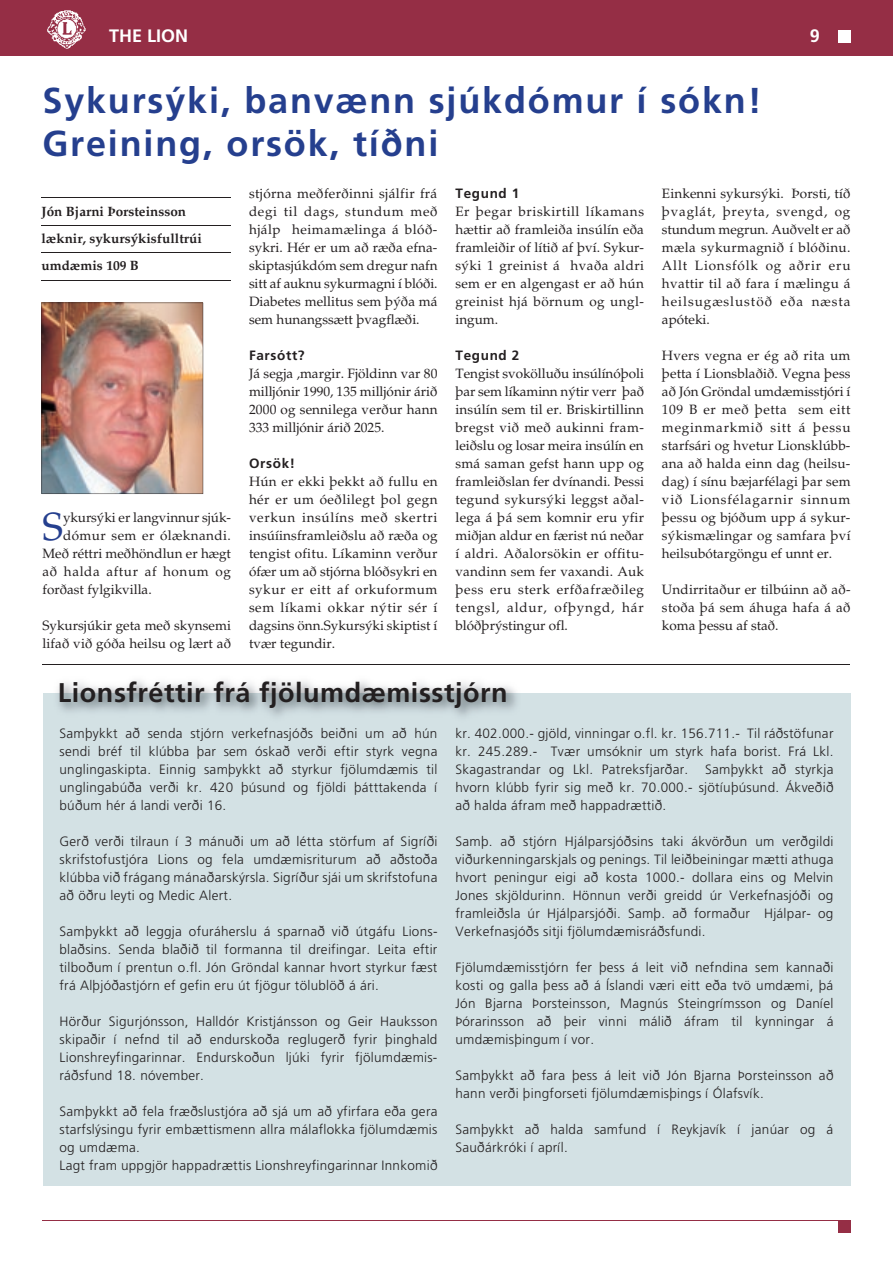
<style>
.page{position:relative;width:893px;height:1263px;background:#fff}
.page>*{position:absolute;margin:0;border:0;box-sizing:border-box;transform-origin:0 0}
.t1{font:39.15px "Palatino";color:#253f8e}
.t2{font:700 36px/43.2px "Frutiger";letter-spacing:.05em;color:#253f8e}
.t3{font:700 27px "Frutiger";letter-spacing:.02em;color:#231f20}
.t4{font:700 18px "Frutiger";color:#fff}
.t5{font:300 13.5px/18px "Frutiger";letter-spacing:.02em;color:#231f20;text-align:justify}
.t6{font:13.5px/18px "Palatino";letter-spacing:.005em;color:#231f20;text-align:justify}
.t7{font:700 13.5px/27px "Palatino";color:#231f20}
.t8{font:700 13.5px "Frutiger";letter-spacing:.05em;color:#231f20}
.t9{font:13.5px "Palatino";letter-spacing:.045em;color:#231f20}
.t10{font:13.5px "Palatino";letter-spacing:.03em;color:#231f20}
</style>
<div class="page">
<div style="left:0;top:0;width:893px;height:55px;background:#952e45"></div>
<hr style="left:43px;top:1220px;width:807px;height:1px;background:#952e45">
<div style="left:838px;top:1220px;width:12px;height:13px;background:#952e45"></div>
<img style="left:47px;top:10px;width:39px;height:39px">
<div style="left:838px;top:30px;width:12px;height:13px;background:#fff"></div>
<div style="left:43px;top:693px;width:807px;height:493px;background:#d3e1e4"></div>
<hr style="left:41px;top:197px;width:190px;height:1px;background:#231f20">
<hr style="left:41px;top:225px;width:190px;height:1px;background:#231f20">
<hr style="left:41px;top:252px;width:190px;height:1px;background:#231f20">
<hr style="left:41px;top:280px;width:190px;height:1px;background:#231f20">
<img style="left:42px;top:303px;width:161px;height:191px">
<hr style="left:43px;top:664px;width:807px;height:1px;background:#231f20">
<h3 class="t4" style="left:109px;top:26px;width:81px">THE LION</h3>
<h3 class="t4" style="left:810px;top:26px;width:12px">9</h3>
<h2 class="t2" style="left:43px;top:79px;width:721px">Sykursýki, banvænn sjúkdómur í sókn!<br>Greining, orsök, tíðni</h2>
<p class="t7" style="left:41px;top:198px;width:162px">Jón Bjarni Þorsteinsson læknir, sykursýkisfulltrúi umdæmis 109 B</p>
<h1 class="t1" style="left:43px;top:504px;width:22px">S</h1>
<p class="t6" style="left:63px;top:509px;width:169px">ykursýki er langvinnur sjúk-</p>
<p class="t10" style="left:63px;top:527px;width:169px">dómur sem er ólæknandi.</p>
<p class="t6" style="left:43px;top:545px;width:190px">Með réttri meðhöndlun er hægt</p>
<p class="t9" style="left:43px;top:563px;width:190px">að halda aftur af honum og</p>
<p class="t6" style="left:43px;top:581px;width:111px">forðast fylgikvilla.</p>
<p class="t6" style="left:43px;top:617px;width:190px">Sykursjúkir geta með skyn semi lifað við góða heilsu og lært að</p>
<p class="t6" style="left:249px;top:185px;width:190px">stjórna meðferðinni sjálfir frá degi til dags, stund um með hjálp heimamælinga á blóð&shy;sykri. Hér er um að ræða efna&shy;skipta sjúkdóm sem dregur nafn sitt af auknu sykurmagni í blóði.<br>Diabetes mellitus sem þýða má sem hunangssætt þvag flæði.</p>
<p class="t8" style="left:249px;top:347px;width:57px">Farsótt?</p>
<p class="t6" style="left:249px;top:365px;width:190px">Já segja ,margir. Fjöldinn var 80 milljónir 1990, 135 milljónir árið 2000 og sennilega verður hann 333 milljónir árið 2025.</p>
<p class="t8" style="left:249px;top:455px;width:48px">Orsök!</p>
<p class="t6" style="left:249px;top:473px;width:190px">Hún er ekki þekkt að fullu en hér er um óeðlilegt þol gegn verkun insúlíns með skertri insúíinsframleiðslu að ræða og tengist ofitu. Líkaminn verður ófær um að stjórna blóðsykri en sykur er eitt af orkuformum sem líkami okkar nýtir sér í dagsins önn.Sykursýki skiptist í tvær tegundir.</p>
<p class="t8" style="left:455px;top:185px;width:65px">Tegund 1</p>
<p class="t6" style="left:455px;top:203px;width:190px">Er þegar briskirtill líkamans hættir að framleiða insúlín eða framleiðir of lítið af því. Sykur&shy;sýki 1 greinist á hvaða aldri sem er en algengast er að hún greinist hjá börnum og ungl&shy;ingum.</p>
<p class="t8" style="left:455px;top:347px;width:65px">Tegund 2</p>
<p class="t6" style="left:455px;top:365px;width:190px">Tengist svo kölluðu insúlínóþoli þar sem líkaminn nýtir verr það insúlín sem til er. Briskirtillinn bregst við með aukinni fram&shy;leiðslu og losar meira insúlín en smá saman gefst hann upp og fram leiðslan fer dvínandi. Þessi teg und sykursýki leggst aðal&shy;lega á þá sem komnir eru yfir miðjan aldur en færist nú neðar í aldri. Aðalorsökin er offitu&shy;vandinn sem fer vaxandi. Auk þess eru sterk erfða fræðileg tengsl, aldur, ofþyngd, hár blóðþrýst ingur ofl.</p>
<h3 class="t3" style="left:58px;top:677px;width:451px">Lionsfréttir frá fjölumdæmisstjórn</h3>
<p class="t6" style="left:662px;top:185px;width:190px">Einkenni sykursýki. Þorsti, tíð þvaglát, þreyta, svengd, og stundum megrun. Auðvelt er að mæla sykurmagnið í blóðinu.<br>Allt Lionsfólk og aðrir eru hvattir til að fara í mælingu á heilsugæslustöð eða næsta apóteki.</p>
<p class="t6" style="left:662px;top:347px;width:190px">Hvers vegna er ég að rita um þetta í Lionsblaðið. Vegna þess að Jón Gröndal umdæmis stjóri í 109 B er með þetta sem eitt meginmarkmið sitt á þessu starfsári og hvetur Lionsklúbb&shy;ana að halda einn dag (heilsu&shy;dag) í sínu bæjarfélagi þar sem við Lionsfélagarnir sinnum þessu og bjóðum upp á sykur&shy;sýkismælingar og samfara því heilsubótargöngu ef unnt er.</p>
<p class="t6" style="left:662px;top:581px;width:190px">Undirritaður er tilbúinn að að&shy;stoða þá sem áhuga hafa á að koma þessu af stað.</p>
<p class="t5" style="left:60px;top:724px;width:379px">Samþykkt að senda stjórn verkefnasjóðs beiðni um að hún sendi bréf til klúbba þar sem óskað verði eftir styrk vegna unglingaskipta. Einnig samþykkt að styrkur fjölumdæmis til unglingabúða verði kr. 420 þúsund og fjöldi þátttakenda í búðum hér á landi verði 16.</p>
<p class="t5" style="left:60px;top:832px;width:379px">Gerð verði tilraun í 3 mánuði um að létta störfum af Sigríði skrifstofustjóra Lions og fela umdæmisriturum að aðstoða klúbba við frágang mánaðarskýrsla. Sigríður sjái um skrifstofuna að öðru leyti og Medic Alert.</p>
<p class="t5" style="left:60px;top:922px;width:379px">Samþykkt að leggja ofuráherslu á sparnað við útgáfu Lions&shy;blaðsins. Senda blaðið til formanna til dreifingar. Leita eftir tilboðum í prentun o.fl. Jón Gröndal kannar hvort styrkur fæst frá Alþjóðastjórn ef gefin eru út fjögur tölublöð á ári.</p>
<p class="t5" style="left:60px;top:1012px;width:379px">Hörður Sigurjónsson, Halldór Kristjánsson og Geir Hauksson skipaðir í nefnd til að endurskoða reglugerð fyrir þinghald Lionshreyfingarinnar. Endurskoðun ljúki fyrir fjölumdæmis&shy;ráðsfund 18. nóvember.</p>
<p class="t5" style="left:60px;top:1102px;width:379px;text-align:left">Samþykkt að fela fræðslustjóra að sjá um að yfirfara eða gera starfslýsingu fyrir embættismenn allra málaflokka fjölumdæmis og umdæma.<br>Lagt fram uppgjör happadrættis Lionshreyfingarinnar Innkomið</p>
<p class="t5" style="left:455px;top:724px;width:379px">kr. 402.000.- gjöld, vinningar o.fl. kr. 156.711.- Til ráðstöfunar kr. 245.289.- Tvær umsóknir um styrk hafa borist. Frá Lkl.<br>Skagastrandar og Lkl. Patreksfjarðar.</p>
<p class="t5" style="left:455px;top:760px;width:379px;text-indent:250px">Samþykkt að styrkja hvorn klúbb fyrir sig með kr. 70.000.- sjötíuþúsund. Ákveðið að halda áfram með happadrættið.</p>
<p class="t5" style="left:455px;top:832px;width:379px">Samþ. að stjórn Hjálparsjóðsins taki ákvörðun um verðgildi viðurkenningarskjals og penings. Til leiðbeiningar mætti athuga hvort peningur eigi að kosta 1000.- dollara eins og Melvin Jones skjöldurinn. Hönnun verði greidd úr Verkefna sjóði og framleiðsla úr Hjálparsjóði. Samþ. að formaður Hjálpar- og Verkefnasjóðs sitji fjölumdæmisráðsfundi.</p>
<p class="t5" style="left:455px;top:958px;width:379px">Fjölumdæmisstjórn fer þess á leit við nefndina sem kannaði kosti og galla þess að á Íslandi væri eitt eða tvö umdæmi, þá Jón Bjarna Þorsteinsson, Magnús Steingrímsson og Daníel Þórarinsson að þeir vinni málið áfram til kynningar á umdæmisþingum í vor.</p>
<p class="t5" style="left:455px;top:1066px;width:379px">Samþykkt að fara þess á leit við Jón Bjarna Þorsteinsson að hann verði þingforseti fjölumdæmisþings í Ólafsvík.</p>
<p class="t5" style="left:455px;top:1120px;width:379px">Samþykkt að halda samfund í Reykjavík í janúar og á<br>Sauðárkróki í apríl.</p>
</div>
